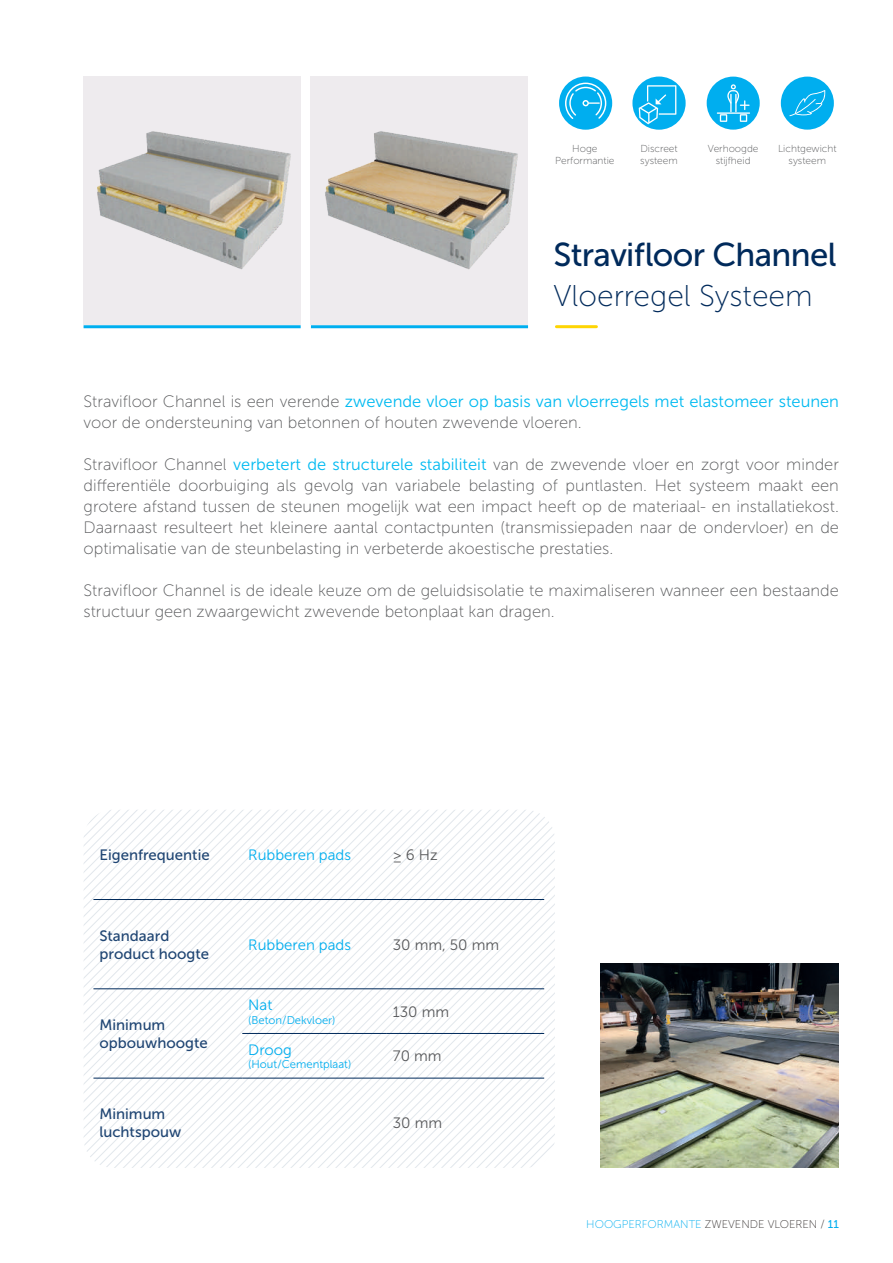
<style>
.page{position:relative;width:893px;height:1263px;background:#fff}
.page>*{position:absolute;margin:0;border:0;box-sizing:border-box;transform-origin:0 0}
.t1{font:33px "Museo Sans 500";letter-spacing:-.02em;color:#002a5b}
.t2{font:30px "Museo Sans 100";color:#002a5b}
.t3{font:16.5px/21px "Museo Sans 100";color:#57585a;text-align:justify}
.t4{font:16.5px "Museo Sans 300";color:#00baf1}
.t5{font:15px/18px "Museo Sans 500";color:#1f4573}
.t6{font:15px "Museo Sans 300";color:#00aeef}
.t7{font:15px "Museo Sans 300";color:#57585a}
.t8{font:11.25px "Museo Sans 300";color:#00aeef}
.t9{font:11.25px "Museo Sans 100";color:#3b3635}
.t10{font:10.2px/12.1px "Museo Sans 100";color:#57585a;text-align:center}
.s1{font-family:"Museo Sans 100";color:#57585a}
.s2{font-family:"Museo Sans 300";color:#00baf1}
.s3{color:#00aeef}
.s4{font-family:"Museo Sans 500";color:#00aeef}
</style>
<div class="page">
<img style="left:601px;top:964px;width:238px;height:204px">
<hr style="left:556px;top:325px;width:40px;height:3px;background:#fed503">
<svg style="left:84px;top:810px;width:471px;height:358px"></svg>
<hr style="left:93px;top:899px;width:149px;height:1px;background:#002a5b">
<hr style="left:242px;top:899px;width:145px;height:1px;background:#002a5b">
<hr style="left:387px;top:899px;width:157px;height:1px;background:#002a5b">
<hr style="left:93px;top:988px;width:149px;height:1px;background:#002a5b">
<hr style="left:242px;top:988px;width:145px;height:1px;background:#002a5b">
<hr style="left:387px;top:988px;width:157px;height:1px;background:#002a5b">
<hr style="left:242px;top:1033px;width:145px;height:1px;background:#002a5b">
<hr style="left:387px;top:1033px;width:157px;height:1px;background:#002a5b">
<hr style="left:93px;top:1078px;width:149px;height:1px;background:#002a5b">
<hr style="left:242px;top:1078px;width:145px;height:1px;background:#002a5b">
<hr style="left:387px;top:1078px;width:157px;height:1px;background:#002a5b">
<div style="left:559px;top:77px;width:53px;height:53px;background:#00aeef;border-radius:50%"></div>
<svg style="left:632px;top:77px;width:54px;height:53px"></svg>
<div style="left:707px;top:77px;width:53px;height:53px;background:#00aeef;border-radius:50%"></div>
<div style="left:781px;top:77px;width:53px;height:53px;background:#00aeef;border-radius:50%"></div>
<svg style="left:565px;top:83px;width:41px;height:36px"></svg>
<svg style="left:639px;top:85px;width:37px;height:39px"></svg>
<svg style="left:720px;top:84px;width:30px;height:38px"></svg>
<hr style="left:717px;top:112px;width:33px;height:2px;background:#fff">
<svg style="left:789px;top:90px;width:36px;height:26px"></svg>
<div style="left:84px;top:77px;width:217px;height:248px;background:#eeebee"></div>
<hr style="left:84px;top:325px;width:217px;height:3px;background:#00aeef">
<img style="left:97px;top:131px;width:194px;height:139px">
<div style="left:311px;top:77px;width:217px;height:248px;background:#eeebee"></div>
<hr style="left:311px;top:325px;width:217px;height:3px;background:#00aeef">
<img style="left:325px;top:131px;width:193px;height:139px">
<p class="t10" style="left:555px;top:142px;width:61px">Hoge<br>Performantie</p>
<p class="t10" style="left:640px;top:142px;width:39px;text-align:left">Discreet systeem</p>
<p class="t10" style="left:708px;top:142px;width:52px">Verhoogde stijfheid</p>
<p class="t10" style="left:778px;top:142px;width:60px">Lichtgewicht systeem</p>
<h1 class="t1" style="left:553px;top:237px;width:284px">Stravifloor Channel</h1>
<h2 class="t2" style="left:553px;top:280px;width:261px">Vloerregel Systeem</h2>
<p class="t4" style="left:84px;top:392px;width:757px"><span class="s1">Stravifloor Channel is een verende</span> zwevende vloer op basis van vloerregels met elastomeer steunen</p>
<p class="t3" style="left:84px;top:412px;width:500px">voor de ondersteuning van betonnen of houten zwevende vloeren.</p>
<p class="t3" style="left:84px;top:454px;width:757px">Stravifloor Channel <span class="s2">verbetert de structurele stabiliteit</span> van de zwevende vloer en zorgt voor minder differentiële doorbuiging als gevolg van variabele belasting of puntlasten. Het systeem maakt een grotere afstand tussen de steunen mogelijk wat een impact heeft op de materiaal- en installatiekost.<br>Daarnaast resulteert het kleinere aantal contactpunten (transmissiepaden naar de ondervloer) en de optimalisatie van de steunbelasting in verbeterde akoestische prestaties.</p>
<p class="t3" style="left:84px;top:580px;width:757px">Stravifloor Channel is de ideale keuze om de geluidsisolatie te maximaliseren wanneer een bestaande structuur geen zwaargewicht zwevende betonplaat kan dragen.</p>
<p class="t5" style="left:99px;top:846px;width:112px">Eigenfrequentie</p>
<p class="t6" style="left:248px;top:847px;width:104px">Rubberen pads</p>
<p class="t7" style="left:393px;top:847px;width:46px">≥ 6 Hz</p>
<p class="t5" style="left:99px;top:927px;width:111px">Standaard product hoogte</p>
<p class="t6" style="left:248px;top:936px;width:104px">Rubberen pads</p>
<p class="t7" style="left:393px;top:936px;width:108px">30 mm, 50 mm</p>
<p class="t5" style="left:99px;top:1016px;width:110px">Minimum opbouwhoogte</p>
<p class="t6" style="left:248px;top:997px;width:26px">Nat</p>
<p class="t8" style="left:248px;top:1013px;width:89px">(Beton/Dekvloer)</p>
<p class="t6" style="left:248px;top:1041px;width:45px">Droog</p>
<p class="t8" style="left:248px;top:1058px;width:104px">(Hout/Cementplaat)</p>
<p class="t7" style="left:393px;top:1003px;width:58px">130 mm</p>
<p class="t7" style="left:393px;top:1048px;width:50px">70 mm</p>
<p class="t5" style="left:99px;top:1105px;width:83px">Minimum luchtspouw</p>
<p class="t7" style="left:393px;top:1115px;width:51px">30 mm</p>
<p class="t9" style="left:586px;top:1218px;width:254px"><span class="s3">HOOGPERFORMANTE</span> ZWEVENDE VLOEREN / <span class="s4">11</span></p>
</div>
